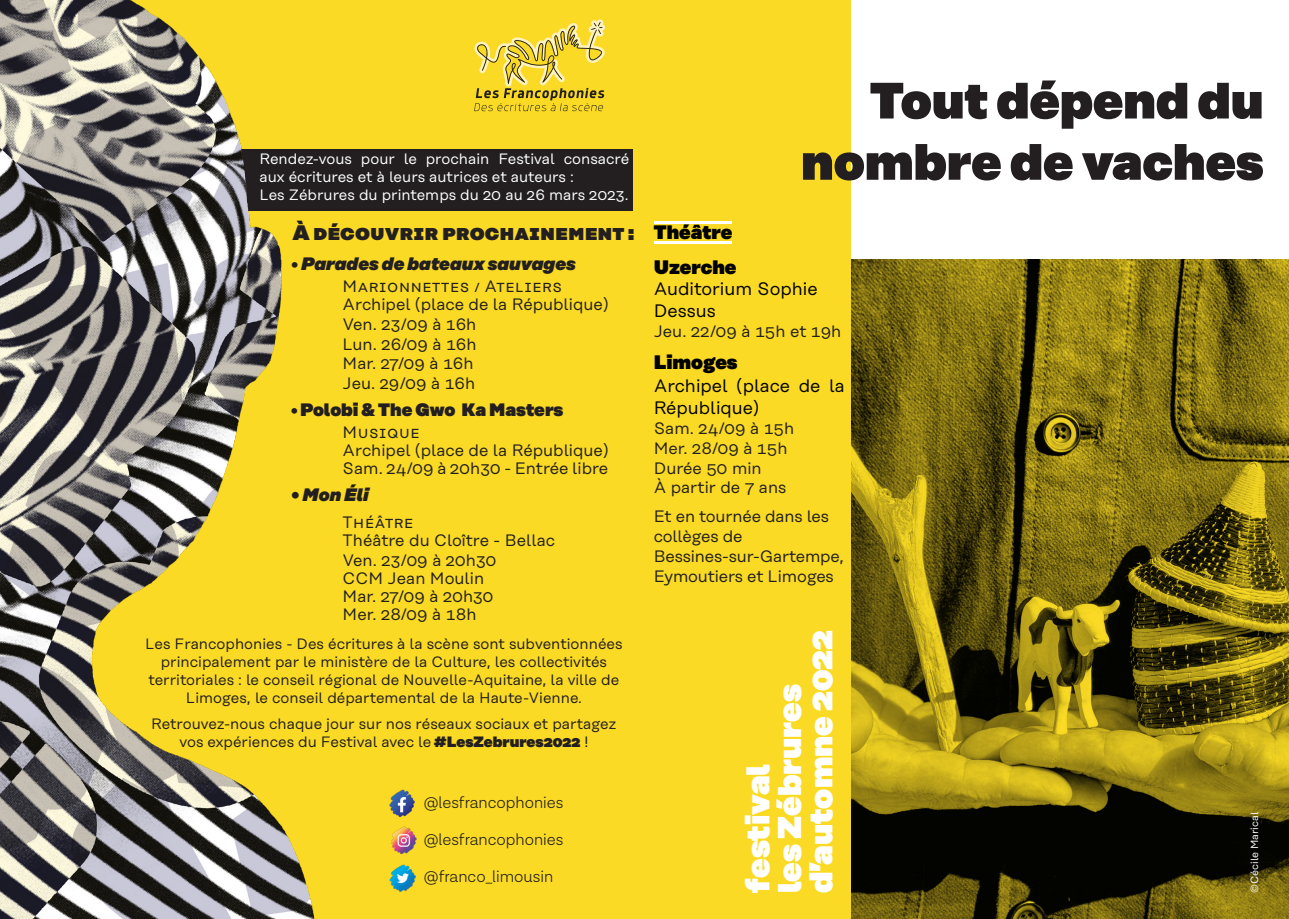
<style>
.page{position:relative;width:1289px;height:919px;background:#fff}
.page>*{position:absolute;margin:0;border:0;box-sizing:border-box;transform-origin:0 0}
.t1{font:900 51px/61.2px "Rational Text";color:#231f20;text-align:right}
.t2{font:900 33px "Rational Text";color:#fff}
.t3{font:900 21px "Rational Text";color:#231f20}
.t4{font:900 19.5px "Rational Text";letter-spacing:-.005em;color:#000001}
.t5{font:18px/21.6px "Rational Text";color:#000001}
.t6{font:italic 900 18px "Rational Text";color:#231f20}
.t7{font:900 18px "Rational Text";color:#231f20}
.t8{font:16.5px/19.8px "Rational Text";color:#231f20}
.t9{font:300 16.5px "Lota Grotesque Alt 1";color:#231f20}
.t10{font:15px/18px "Rational Text";color:#231f20;text-align:center}
.t11{font:15px/18px "Rational Text";color:#fff}
.t12{font:10.5px "Rational Text";color:#fff}
.s1{font-style:normal;font-size:15px}
.s2{font-size:15px}
.s3{font-style:normal}
.s4{font-weight:900}
</style>
<div class="page">
<div style="left:0;top:0;width:1288px;height:918px;background:#fada24"></div>
<div style="left:851px;top:0;width:437px;height:258px;background:#fff"></div>
<img style="left:851px;top:260px;width:437px;height:658px">
<hr style="left:654px;top:241px;width:77px;height:3px;background:#fff">
<hr style="left:653px;top:221px;width:78px;height:3px;background:#fff">
<div style="left:240px;top:149px;width:392px;height:61px;background:#231f20"></div>
<img style="left:0;top:0;width:360px;height:918px">
<img style="left:389px;top:789px;width:26px;height:28px">
<img style="left:389px;top:864px;width:27px;height:28px">
<img style="left:391px;top:826px;width:26px;height:29px">
<svg style="left:474px;top:19px;width:131px;height:92px"></svg>
<p class="t11" style="left:259px;top:150px;width:371px">Rendez-vous pour le prochain Festival consacré aux écritures et à leurs autrices et auteurs :</p>
<p class="t11" style="left:259px;top:186px;width:371px">Les Zébrures du printemps du 20 au 26 mars 2023.</p>
<p class="t3" style="left:292px;top:219px;width:343px">À découvrir prochainement :</p>
<p class="t6" style="left:291px;top:253px;width:286px"><span class="s1">•</span> Parades de bateaux sauvages</p>
<p class="t8" style="left:342px;top:276px;width:221px">Marionnettes / Ateliers</p>
<p class="t8" style="left:342px;top:294px;width:267px">Archipel (place de la République)</p>
<p class="t8" style="left:342px;top:314px;width:135px">Ven. 23/09 à 16h</p>
<p class="t8" style="left:342px;top:334px;width:135px">Lun. 26/09 à 16h</p>
<p class="t8" style="left:342px;top:354px;width:132px">Mar. 27/09 à 16h</p>
<p class="t8" style="left:342px;top:373px;width:134px">Jeu. 29/09 à 16h</p>
<p class="t7" style="left:291px;top:398px;width:274px"><span class="s2">•</span> Polobi &amp; The Gwo Ka Masters</p>
<p class="t8" style="left:342px;top:422px;width:79px">Musique</p>
<p class="t8" style="left:342px;top:440px;width:267px">Archipel (place de la République)</p>
<p class="t8" style="left:342px;top:458px;width:267px">Sam. 24/09 à 20h30 - Entrée libre</p>
<p class="t6" style="left:291px;top:483px;width:79px"><span class="s3">•</span> Mon Éli</p>
<p class="t8" style="left:342px;top:512px;width:72px">Théâtre</p>
<p class="t8" style="left:342px;top:530px;width:214px">Théâtre du Cloître - Bellac</p>
<p class="t8" style="left:342px;top:550px;width:155px">Ven. 23/09 à 20h30</p>
<p class="t8" style="left:342px;top:568px;width:143px">CCM Jean Moulin</p>
<p class="t8" style="left:342px;top:586px;width:152px">Mar. 27/09 à 20h30</p>
<p class="t8" style="left:342px;top:604px;width:135px">Mer. 28/09 à 18h</p>
<p class="t10" style="left:145px;top:634px;width:479px">Les Francophonies - Des écritures à la scène sont subventionnées principalement par le ministère de la Culture, les collectivités territoriales : le conseil régional de Nouvelle-Aquitaine, la ville de Limoges, le conseil départemental de la Haute-Vienne.</p>
<p class="t10" style="left:151px;top:714px;width:467px">Retrouvez-nous chaque jour sur nos réseaux sociaux et partagez</p>
<p class="t10" style="left:179px;top:732px;width:410px">vos expériences du Festival avec le <span class="s4">#LesZebrures2022</span> !</p>
<p class="t9" style="left:424px;top:793px;width:141px">@lesfrancophonies</p>
<p class="t9" style="left:424px;top:830px;width:141px">@lesfrancophonies</p>
<p class="t9" style="left:424px;top:867px;width:131px">@franco_limousin</p>
<p class="t4" style="left:654px;top:220px;width:80px">Théâtre</p>
<p class="t1" style="left:801px;top:69px;width:464px">Tout dépend du nombre de vaches</p>
<p class="t4" style="left:653px;top:254px;width:84px">Uzerche</p>
<p class="t5" style="left:653px;top:278px;width:165px">Auditorium Sophie<br>Dessus</p>
<p class="t8" style="left:653px;top:321px;width:189px">Jeu. 22/09 à 15h et 19h</p>
<p class="t4" style="left:653px;top:350px;width:85px">Limoges</p>
<p class="t5" style="left:653px;top:374px;width:193px;line-height:22.5px">Archipel (place de la<br>République)</p>
<p class="t8" style="left:653px;top:418px;width:142px">Sam. 24/09 à 15h</p>
<p class="t8" style="left:653px;top:438px;width:135px">Mer. 28/09 à 15h</p>
<p class="t8" style="left:653px;top:458px;width:110px">Durée 50 min</p>
<p class="t8" style="left:653px;top:477px;width:134px">À partir de 7 ans</p>
<p class="t8" style="left:653px;top:506px;width:177px">Et en tournée dans les collèges de</p>
<p class="t8" style="left:653px;top:546px;width:192px">Bessines-sur-Gartempe,</p>
<p class="t8" style="left:653px;top:566px;width:182px">Eymoutiers et Limoges</p>
<p class="t2" style="left:800px;top:893px;width:264px;rotate:-90deg">d’automne 2022</p>
<p class="t2" style="left:768px;top:893px;width:210px;rotate:-90deg">les Zébrures</p>
<p class="t2" style="left:737px;top:893px;width:131px;rotate:-90deg">festival</p>
<p class="t12" style="left:1248px;top:893px;width:83px;rotate:-90deg">©Cécile Marical</p>
</div>
